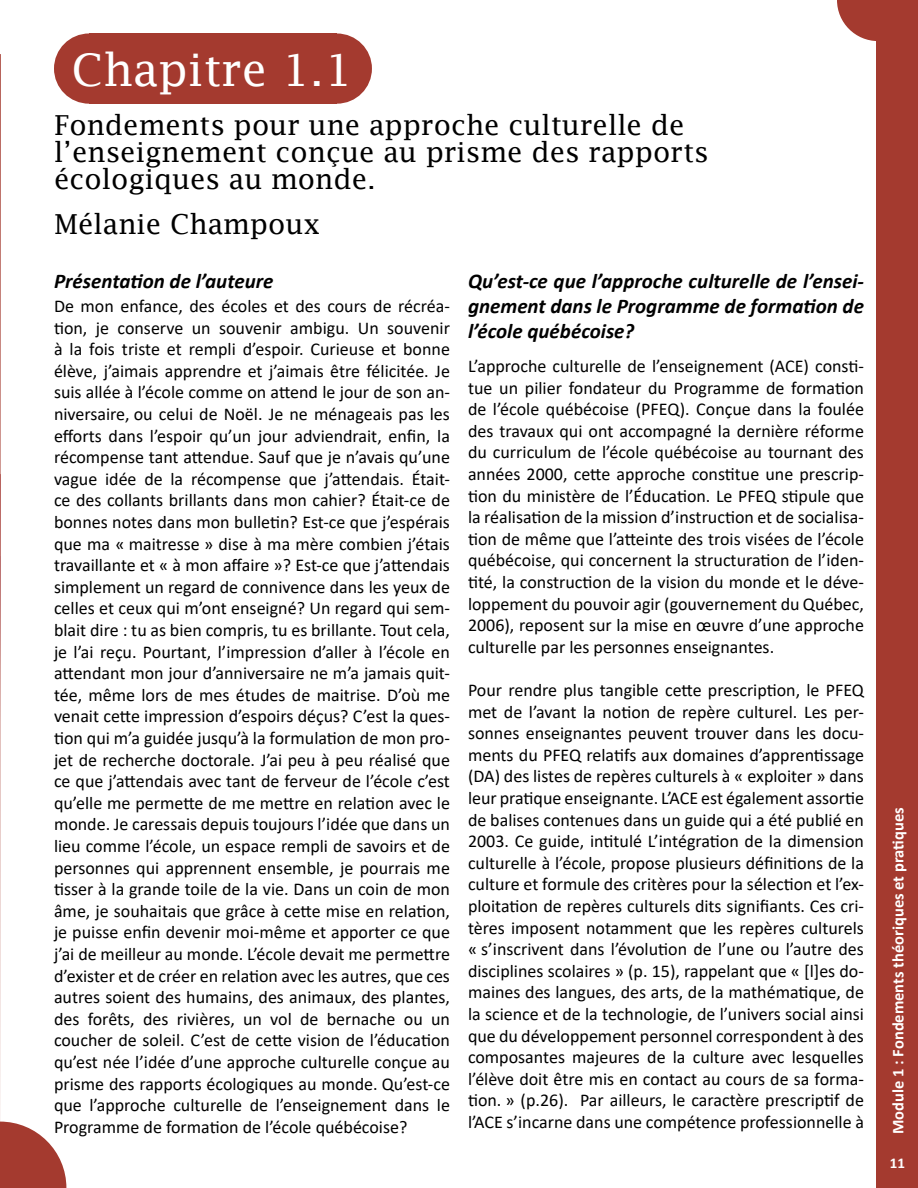
<style>
.page{position:relative;width:918px;height:1188px;background:#fff}
.page>*{position:absolute;margin:0;border:0;box-sizing:border-box;transform-origin:0 0}
.t1{font:45px "Lucida Fax";color:#fff}
.t2{font:27.6px/27px "Lucida Fax";color:#000}
.t3{font:italic 700 21px/25.2px "Calibri";color:#000;text-align:justify}
.t4{font:18px/21.6px "Calibri";color:#000;text-align:justify}
.t5{font:700 16.5px "Calibri";color:#fff}
.t6{font:700 15px "Calibri";color:#fff}
</style>
<div class="page">
<svg style="left:0;top:50px;width:66px;height:1138px"></svg>
<div style="left:89px;top:33px;width:248px;height:71px;background:#a43a2f"></div>
<div style="left:54px;top:33px;width:70px;height:71px;background:#a43a2f;border-radius:50%"></div>
<div style="left:302px;top:33px;width:70px;height:71px;background:#a43a2f;border-radius:50%"></div>
<div style="left:876px;top:0;width:42px;height:1188px;background:#a43a2f"></div>
<svg style="left:837px;top:0;width:39px;height:41px"></svg>
<h1 class="t1" style="left:72px;top:44px;width:282px">Chapitre 1.1</h1>
<h2 class="t2" style="left:54px;top:111px;width:656px">Fondements pour une approche culturelle de l’enseignement conçue au prisme des rapports écologiques au monde.</h2>
<h2 class="t2" style="left:54px;top:210px;width:267px">Mélanie Champoux</h2>
<p class="t3" style="left:54px;top:268px;width:221px">Présentation de l’auteure</p>
<p class="t4" style="left:54px;top:295px;width:398px">De mon enfance, des écoles et des cours de récréa&shy;tion, je conserve un souvenir ambigu. Un souvenir à la fois triste et rempli d’espoir. Curieuse et bonne élève, j’aimais apprendre et j’aimais être félicitée. Je suis allée à l’école comme on attend le jour de son an&shy;niversaire, ou celui de Noël. Je ne ménageais pas les efforts dans l’espoir qu’un jour adviendrait, enfin, la récompense tant attendue. Sauf que je n’avais qu’une vague idée de la récompense que j’attendais. Était&shy;ce des collants brillants dans mon cahier? Était-ce de bonnes notes dans mon bulletin? Est-ce que j’espérais que ma « maitresse » dise à ma mère combien j’étais travaillante et « à mon affaire »? Est-ce que j’attendais simplement un regard de connivence dans les yeux de celles et ceux qui m’ont enseigné? Un regard qui sem&shy;blait dire : tu as bien compris, tu es brillante. Tout cela, je l’ai reçu. Pourtant, l’impression d’aller à l’école en attendant mon jour d’anniversaire ne m’a jamais quit&shy;tée, même lors de mes études de maitrise. D’où me venait cette impression d’espoirs déçus? C’est la ques&shy;tion qui m’a guidée jusqu’à la formulation de mon pro&shy;jet de recherche doctorale. J’ai peu à peu réalisé que ce que j’attendais avec tant de ferveur de l’école c’est qu’elle me permette de me mettre en relation avec le monde. Je caressais depuis toujours l’idée que dans un lieu comme l’école, un espace rempli de savoirs et de personnes qui apprennent ensemble, je pourrais me tisser à la grande toile de la vie. Dans un coin de mon âme, je souhaitais que grâce à cette mise en relation, je puisse enfin devenir moi-même et apporter ce que j’ai de meilleur au monde. L’école devait me permettre d’exister et de créer en relation avec les autres, que ces autres soient des humains, des animaux, des plantes, des forêts, des rivières, un vol de bernache ou un coucher de soleil. C’est de cette vision de l’éducation qu’est née l’idée d’une approche culturelle conçue au prisme des rapports écologiques au monde. Qu’est-ce que l’approche culturelle de l’enseignement dans le Programme de formation de l’école québécoise?</p>
<p class="t3" style="left:468px;top:268px;width:398px">Qu’est-ce que l’approche culturelle de l’ensei&shy;gnement dans le Programme de formation de l’école québécoise?</p>
<p class="t4" style="left:468px;top:355px;width:398px">L’approche culturelle de l’enseignement (ACE) consti&shy;tue un pilier fondateur du Programme de formation de l’école québécoise (PFEQ). Conçue dans la foulée des travaux qui ont accompagné la dernière réforme du curriculum de l’école québécoise au tournant des années 2000, cette approche constitue une prescrip&shy;tion du ministère de l’Éducation. Le PFEQ stipule que la réalisation de la mission d’instruction et de socialisa&shy;tion de même que l’atteinte des trois visées de l’école québécoise, qui concernent la structuration de l’iden&shy;tité, la construction de la vision du monde et le déve&shy;loppement du pouvoir agir (gouvernement du Québec, 2006), reposent sur la mise en œuvre d’une approche culturelle par les personnes enseignantes.</p>
<p class="t4" style="left:468px;top:679px;width:398px">Pour rendre plus tangible cette prescription, le PFEQ met de l’avant la notion de repère culturel. Les per&shy;sonnes enseignantes peuvent trouver dans les docu&shy;ments du PFEQ relatifs aux domaines d’apprentissage (DA) des listes de repères culturels à « exploiter » dans leur pratique enseignante. L’ACE est également assortie de balises contenues dans un guide qui a été publié en 2003. Ce guide, intitulé L’intégration de la dimension culturelle à l’école, propose plusieurs définitions de la culture et formule des critères pour la sélection et l’ex&shy;ploitation de repères culturels dits signifiants. Ces cri&shy;tères imposent notamment que les repères culturels « s’inscrivent dans l’évolution de l’une ou l’autre des disciplines scolaires » (p. 15), rappelant que « [l]es do&shy;maines des langues, des arts, de la mathématique, de la science et de la technologie, de l’univers social ainsi que du développement personnel correspondent à des composantes majeures de la culture avec lesquelles l’élève doit être mis en contact au cours de sa forma&shy;tion. » (p.26). Par ailleurs, le caractère prescriptif de l’ACE s’incarne dans une compétence professionnelle à</p>
<p class="t5" style="left:886px;top:1134px;width:328px;rotate:-90deg">Module 1 : Fondements théoriques et pratiques</p>
<p class="t6" style="left:890px;top:1152px;width:17px">11</p>
</div>
